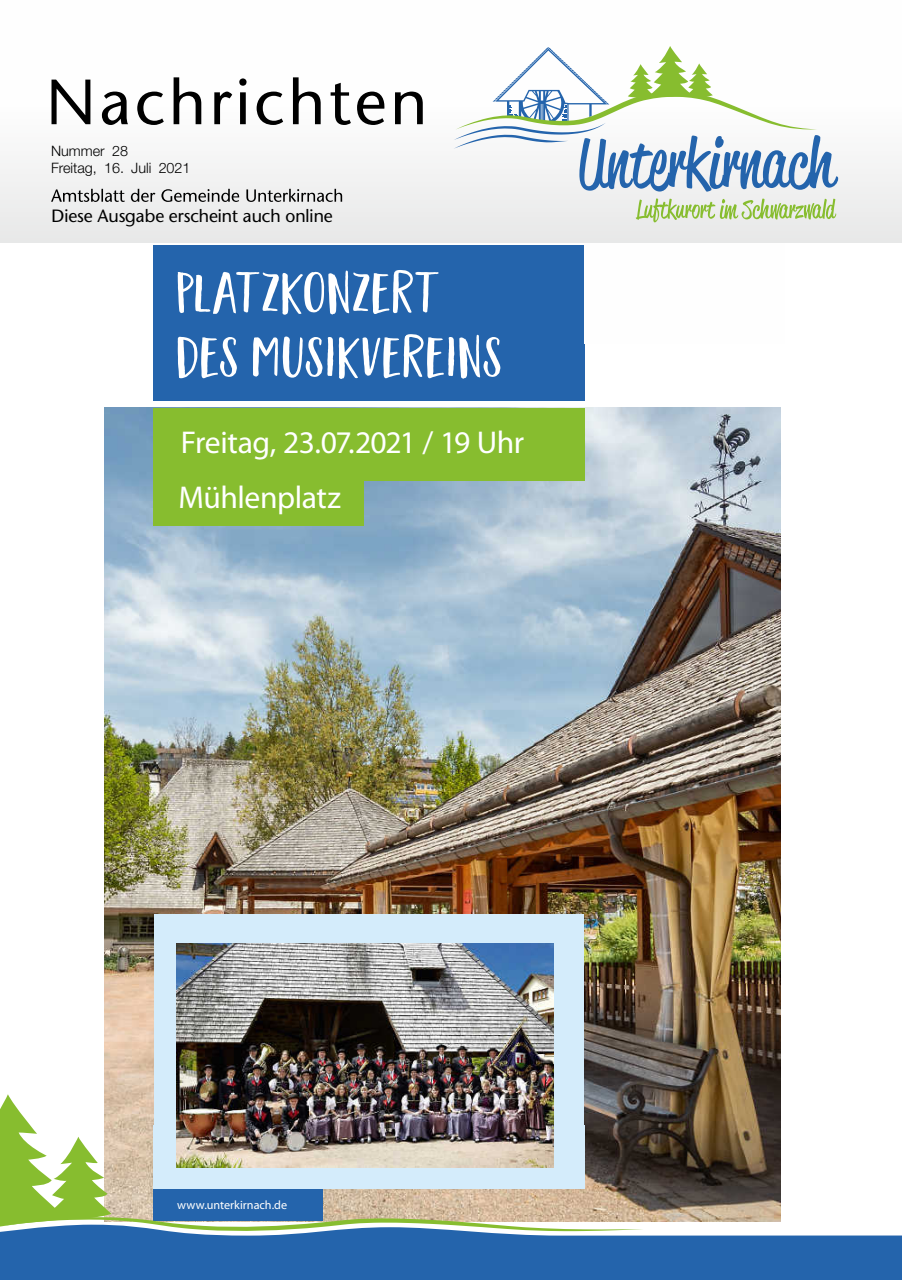
<style>
.page{position:relative;width:902px;height:1280px;background:#fff}
.page>*{position:absolute;margin:0;border:0;box-sizing:border-box;transform-origin:0 0}
.t1{font:53.55px/64.2px "Garden Grown Caps";letter-spacing:.035em;color:#fff}
.t2{font:38.85px "Myriad Pro";letter-spacing:-.025em;color:#fff}
.t3{font:31.65px "Myriad Pro";letter-spacing:-.015em;color:#fff}
.t4{font:500 17.55px "Stone Sans BQ";color:#000}
.t5{font:300 14.4px/17.2px "Helvetica Neue";color:#000}
.t6{font:12.15px "Myriad Pro";color:#fff}
</style>
<div class="page">
<div style="left:0;top:0;width:901px;height:242px;background:linear-gradient(to bottom,#fff,#ebecec)"></div>
<svg style="left:635px;top:198px;width:201px;height:24px;background:#ccddb0"></svg>
<svg style="left:453px;top:46px;width:385px;height:146px"></svg>
<svg style="left:51px;top:77px;width:371px;height:48px"></svg>
<svg style="left:51px;top:189px;width:291px;height:13px"></svg>
<div style="left:153px;top:246px;width:431px;height:155px;background:#2464ac"></div>
<img style="left:105px;top:408px;width:675px;height:813px">
<div style="left:153px;top:408px;width:431px;height:72px;background:#87bd2f"></div>
<div style="left:153px;top:473px;width:211px;height:53px;background:#87bd2f"></div>
<div style="left:155px;top:914px;width:429px;height:274px;background:#d4ecfb"></div>
<img style="left:176px;top:943px;width:378px;height:151px">
<div style="left:0;top:1235px;width:901px;height:45px;background:#2464ac"></div>
<img style="left:0;top:1094px;width:643px;height:144px">
<p class="t5" style="left:51px;top:142px;width:141px">Nummer 28<br>Freitag, 16. Juli 2021</p>
<p class="t4" style="left:51px;top:205px;width:283px">Diese Ausgabe erscheint auch online</p>
<h1 class="t1" style="left:178px;top:263px;width:326px">PLATZKONZERT<br>DES MUSIKVEREINS</h1>
<p class="t2" style="left:176px;top:416px;width:291px">Freitag, 02.10.2020</p>
<p class="t3" style="left:181px;top:423px;width:345px">Freitag, 23.07.2021 / 19 Uhr</p>
<p class="t3" style="left:178px;top:478px;width:164px">Mühlenplatz</p>
<p class="t6" style="left:177px;top:1197px;width:111px">www.unterkirnach.de</p>
</div>
